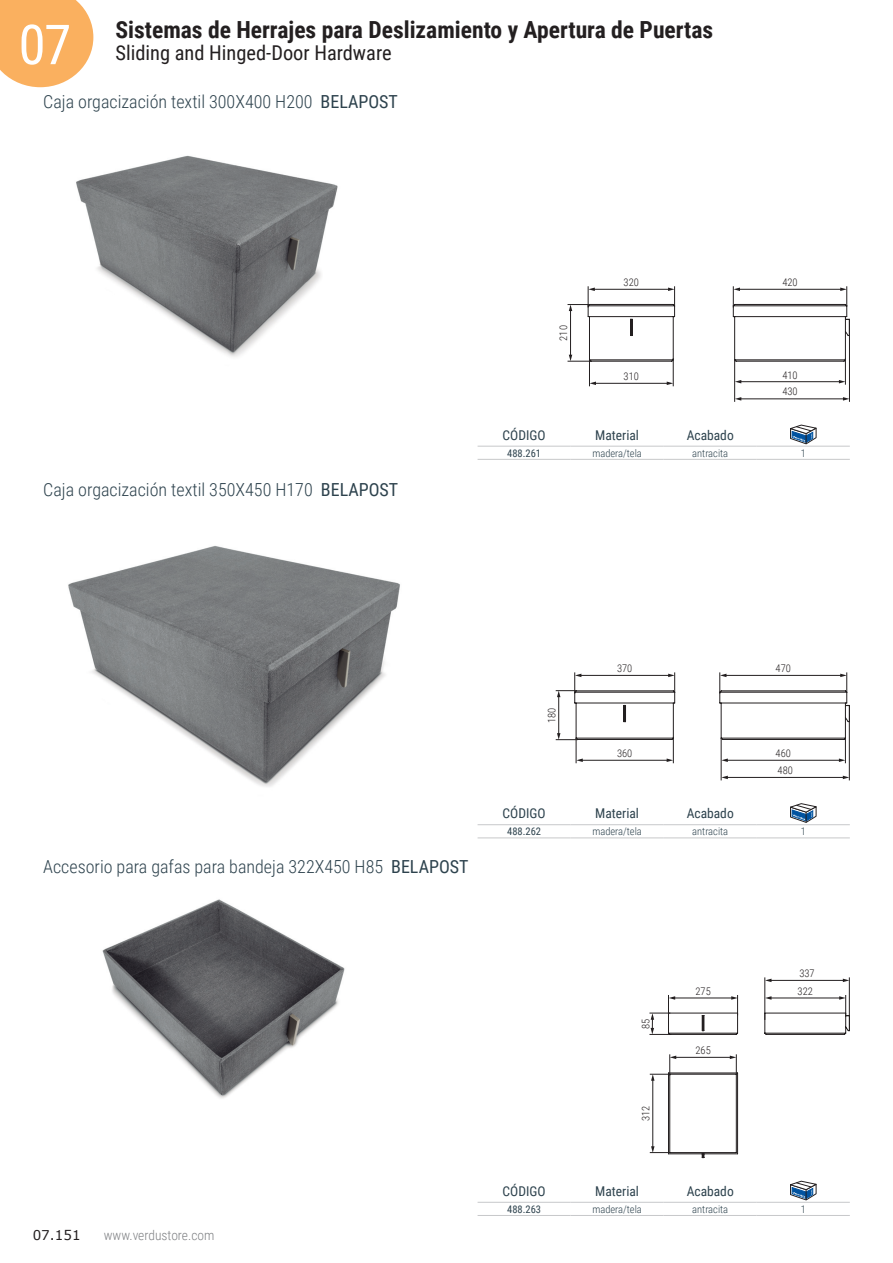
<style>
.page{position:relative;width:893px;height:1263px;background:#fff}
.page>*{position:absolute;margin:0;border:0;box-sizing:border-box;transform-origin:0 0}
.t1{font:55.2px "Roboto Condensed";color:#fff}
.t2{font:700 23.55px "Roboto Condensed";color:#231f20}
.t3{font:20.4px "Roboto Condensed";color:#231f20}
.t4{font:300 18px "Roboto Condensed";color:#2d424d}
.t5{font:13.5px "Roboto Condensed";color:#2d424d}
.t6{font:300 13.5px "Roboto Condensed";color:#808285}
.t7{font:13.5px "Verdana";color:#231f20}
.t8{font:300 10.5px "Roboto Condensed";color:#2d424d}
.t9{font:300 10.5px "Roboto Condensed";color:#231f20}
.t10{font:10.5px "Roboto Condensed";color:#2d424d}
.s1{font-weight:400}
</style>
<div class="page">
<svg style="left:0;top:0;width:93px;height:87px;background:#fab971"></svg>
<hr style="left:478px;top:446px;width:93px;height:1px;background:#c7c8ca">
<hr style="left:571px;top:446px;width:93px;height:1px;background:#c7c8ca">
<hr style="left:664px;top:446px;width:93px;height:1px;background:#c7c8ca">
<hr style="left:757px;top:446px;width:93px;height:1px;background:#c7c8ca">
<hr style="left:478px;top:459px;width:93px;height:1px;background:#c7c8ca">
<hr style="left:571px;top:459px;width:93px;height:1px;background:#c7c8ca">
<hr style="left:664px;top:459px;width:93px;height:1px;background:#c7c8ca">
<hr style="left:757px;top:459px;width:93px;height:1px;background:#c7c8ca">
<svg style="left:790px;top:425px;width:26px;height:19px"></svg>
<hr style="left:478px;top:824px;width:93px;height:1px;background:#c7c8ca">
<hr style="left:571px;top:824px;width:93px;height:1px;background:#c7c8ca">
<hr style="left:664px;top:824px;width:93px;height:1px;background:#c7c8ca">
<hr style="left:757px;top:824px;width:93px;height:1px;background:#c7c8ca">
<hr style="left:478px;top:837px;width:93px;height:1px;background:#c7c8ca">
<hr style="left:571px;top:837px;width:93px;height:1px;background:#c7c8ca">
<hr style="left:664px;top:837px;width:93px;height:1px;background:#c7c8ca">
<hr style="left:757px;top:837px;width:93px;height:1px;background:#c7c8ca">
<svg style="left:790px;top:803px;width:26px;height:19px"></svg>
<hr style="left:478px;top:1202px;width:93px;height:1px;background:#c7c8ca">
<hr style="left:571px;top:1202px;width:93px;height:1px;background:#c7c8ca">
<hr style="left:664px;top:1202px;width:93px;height:1px;background:#c7c8ca">
<hr style="left:757px;top:1202px;width:93px;height:1px;background:#c7c8ca">
<hr style="left:478px;top:1215px;width:93px;height:1px;background:#c7c8ca">
<hr style="left:571px;top:1215px;width:93px;height:1px;background:#c7c8ca">
<hr style="left:664px;top:1215px;width:93px;height:1px;background:#c7c8ca">
<hr style="left:757px;top:1215px;width:93px;height:1px;background:#c7c8ca">
<svg style="left:790px;top:1181px;width:26px;height:19px"></svg>
<img style="left:76px;top:155px;width:262px;height:202px">
<img style="left:68px;top:546px;width:332px;height:241px">
<img style="left:102px;top:899px;width:243px;height:200px">
<hr style="left:849px;top:722px;width:1px;height:58px;background:#231f20">
<hr style="left:721px;top:738px;width:1px;height:42px;background:#231f20">
<hr style="left:727px;top:777px;width:117px;height:1px;background:#231f20">
<svg style="left:843px;top:776px;width:6px;height:3px"></svg>
<svg style="left:721px;top:776px;width:7px;height:3px"></svg>
<svg style="left:556px;top:672px;width:294px;height:91px"></svg>
<hr style="left:849px;top:335px;width:1px;height:67px;background:#231f20">
<hr style="left:734px;top:359px;width:1px;height:43px;background:#231f20">
<hr style="left:740px;top:399px;width:104px;height:1px;background:#231f20">
<svg style="left:843px;top:397px;width:6px;height:4px"></svg>
<svg style="left:735px;top:397px;width:6px;height:4px"></svg>
<svg style="left:567px;top:286px;width:283px;height:100px"></svg>
<hr style="left:765px;top:977px;width:1px;height:43px;background:#231f20">
<hr style="left:849px;top:977px;width:1px;height:38px;background:#231f20">
<hr style="left:770px;top:980px;width:74px;height:1px;background:#231f20">
<svg style="left:765px;top:979px;width:6px;height:3px"></svg>
<svg style="left:843px;top:979px;width:6px;height:3px"></svg>
<svg style="left:649px;top:995px;width:201px;height:163px"></svg>
<h2 class="t2" style="left:115px;top:13px;width:599px">Sistemas de Herrajes para Deslizamiento y Apertura de Puertas</h2>
<h1 class="t1" style="left:18px;top:6px;width:54px">07</h1>
<p class="t3" style="left:115px;top:39px;width:278px">Sliding and Hinged-Door Hardware</p>
<p class="t4" style="left:43px;top:89px;width:356px">Caja orgacización textil 300X400 H200 <span class="s1">BELAPOST</span></p>
<p class="t9" style="left:556px;top:341px;width:17px;rotate:-90deg">210</p>
<p class="t9" style="left:624px;top:275px;width:17px">320</p>
<p class="t9" style="left:782px;top:275px;width:17px">420</p>
<p class="t9" style="left:624px;top:369px;width:17px">310</p>
<p class="t9" style="left:782px;top:368px;width:17px">410</p>
<p class="t9" style="left:782px;top:384px;width:17px">430</p>
<p class="t4" style="left:43px;top:477px;width:356px">Caja orgacización textil 350X450 H170 <span class="s1">BELAPOST</span></p>
<p class="t5" style="left:503px;top:425px;width:44px">CÓDIGO</p>
<p class="t5" style="left:595px;top:425px;width:45px">Material</p>
<p class="t5" style="left:687px;top:425px;width:49px">Acabado</p>
<p class="t10" style="left:507px;top:446px;width:35px">488.261</p>
<p class="t8" style="left:592px;top:446px;width:51px">madera/tela</p>
<p class="t8" style="left:692px;top:446px;width:37px">antracita</p>
<p class="t8" style="left:801px;top:446px;width:7px">1</p>
<p class="t4" style="left:43px;top:854px;width:427px">Accesorio para gafas para bandeja 322X450 H85 <span class="s1">BELAPOST</span></p>
<p class="t9" style="left:544px;top:723px;width:17px;rotate:-90deg">180</p>
<p class="t9" style="left:617px;top:661px;width:17px">370</p>
<p class="t9" style="left:776px;top:661px;width:17px">470</p>
<p class="t9" style="left:617px;top:746px;width:17px">360</p>
<p class="t9" style="left:776px;top:746px;width:17px">460</p>
<p class="t9" style="left:778px;top:763px;width:17px">480</p>
<p class="t5" style="left:503px;top:804px;width:44px">CÓDIGO</p>
<p class="t5" style="left:595px;top:804px;width:45px">Material</p>
<p class="t5" style="left:687px;top:804px;width:49px">Acabado</p>
<p class="t10" style="left:507px;top:824px;width:35px">488.262</p>
<p class="t8" style="left:592px;top:824px;width:51px">madera/tela</p>
<p class="t8" style="left:692px;top:824px;width:37px">antracita</p>
<p class="t8" style="left:801px;top:824px;width:7px">1</p>
<p class="t7" style="left:33px;top:1225px;width:49px">07.151</p>
<p class="t6" style="left:104px;top:1226px;width:112px">www.verdustore.com</p>
<p class="t9" style="left:638px;top:1029px;width:12px;rotate:-90deg">85</p>
<p class="t9" style="left:638px;top:1121px;width:17px;rotate:-90deg">312</p>
<p class="t9" style="left:695px;top:984px;width:17px">275</p>
<p class="t9" style="left:695px;top:1043px;width:17px">265</p>
<p class="t9" style="left:799px;top:966px;width:17px">337</p>
<p class="t9" style="left:798px;top:984px;width:17px">322</p>
<p class="t5" style="left:503px;top:1181px;width:44px">CÓDIGO</p>
<p class="t5" style="left:595px;top:1181px;width:45px">Material</p>
<p class="t5" style="left:687px;top:1181px;width:49px">Acabado</p>
<p class="t10" style="left:507px;top:1202px;width:35px">488.263</p>
<p class="t8" style="left:592px;top:1202px;width:51px">madera/tela</p>
<p class="t8" style="left:692px;top:1202px;width:37px">antracita</p>
<p class="t8" style="left:801px;top:1202px;width:7px">1</p>
</div>
